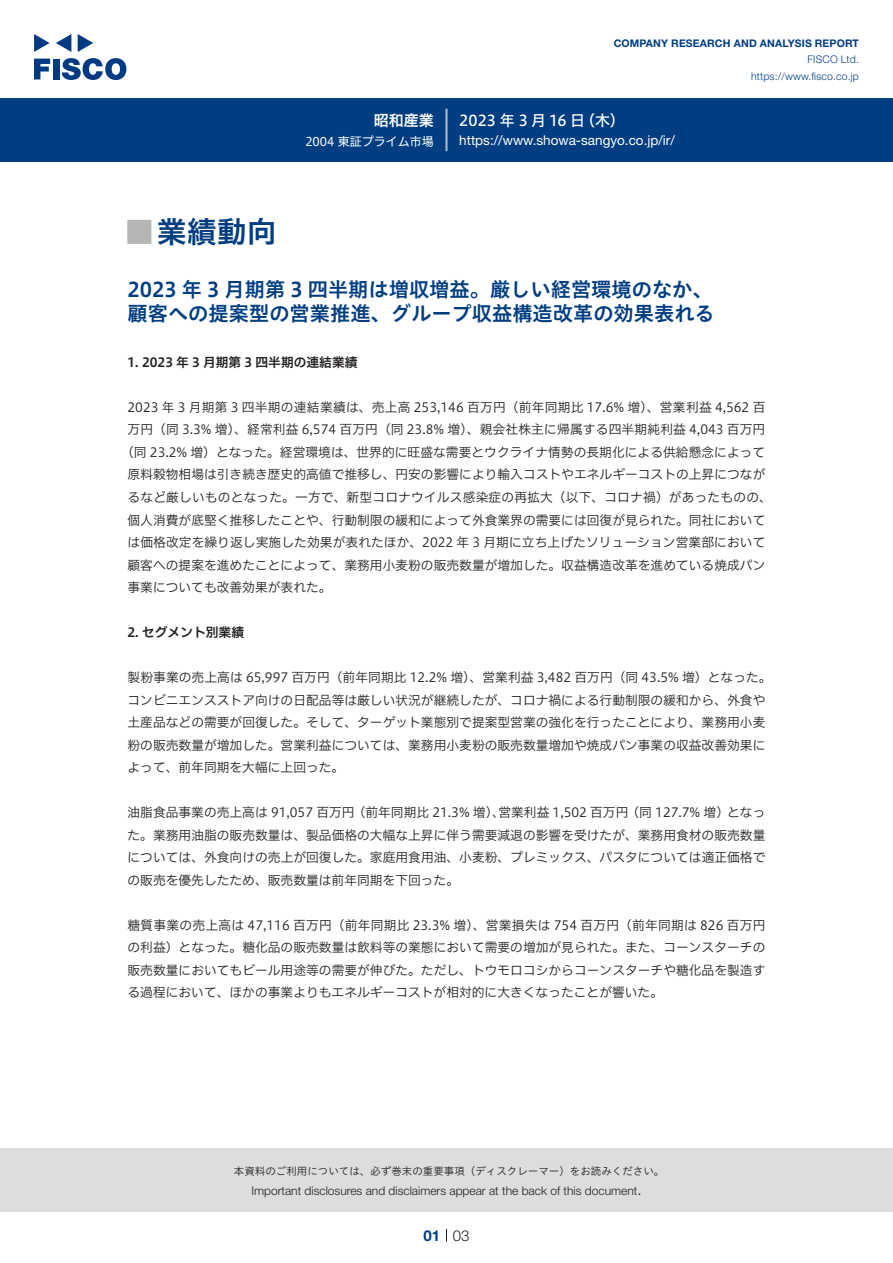
<style>
.page{position:relative;width:893px;height:1263px;background:#fff}
.page>*{position:absolute;margin:0;border:0;box-sizing:border-box;transform-origin:0 0}
.t1{font:30px "Hiragino UD Sans Std N W6";color:#003d81}
.t2{font:24px "Hiragino UD Sans Std N W6";color:#b5b5b6}
.t3{font:20.25px/24px "Hiragino UD Sans Std W6";color:#003d81}
.t4{font:15px "Hiragino UD Sans F Std N W5";letter-spacing:.005em;color:#fff}
.t5{font:15px "Hiragino UD Sans F Std N W6";color:#fff}
.t6{font:300 15px "Helvetica Neue LT Std";color:#231f20}
.t7{font:700 15px "Helvetica Neue LT Std";color:#003d81}
.t8{font:13.5px "Helvetica Neue LT Std";color:#fff}
.t9{font:12.75px/22.5px "Hiragino UD Sans F Std N W3";color:#231f20}
.t10{font:12.75px "Hiragino UD Sans F Std N W3";letter-spacing:.02em;color:#231f20}
.t11{font:12.75px "Hiragino UD Sans F Std N W6";color:#231f20}
.t12{font:300 12px "Helvetica Neue LT Std";color:#231f20}
.t13{font:12px "Hiragino UD Sans F Std N W4";color:#fff}
.t14{font:10.5px "Hiragino UD Sans Std W3";color:#231f20}
.t15{font:700 10.5px "Helvetica Neue LT Std";letter-spacing:.015em;color:#003d81}
.t16{font:300 10.5px/16.5px "Helvetica Neue LT Std";letter-spacing:.015em;color:#003d81;text-align:right}
</style>
<div class="page">
<div style="left:0;top:1148px;width:893px;height:64px;background:#ddd"></div>
<svg style="left:34px;top:59px;width:16px;height:20px"></svg>
<div style="left:53px;top:59px;width:6px;height:20px;background:#003a83"></div>
<svg style="left:62px;top:58px;width:64px;height:22px"></svg>
<svg style="left:34px;top:34px;width:16px;height:18px"></svg>
<svg style="left:78px;top:34px;width:15px;height:18px"></svg>
<svg style="left:56px;top:34px;width:15px;height:18px"></svg>
<div style="left:0;top:98px;width:893px;height:64px;background:#003d81"></div>
<hr style="left:445px;top:109px;width:3px;height:42px;background:#b5b5b6">
<svg style="left:446px;top:1229px;width:1px;height:13px"></svg>
<p class="t5" style="left:374px;top:109px;width:62px">昭和産業</p>
<p class="t13" style="left:305px;top:132px;width:130px">2004 東証プライム市場</p>
<p class="t15" style="left:614px;top:37px;width:247px">COMPANY RESEARCH AND ANALYSIS REPORT</p>
<p class="t16" style="left:751px;top:51px;width:109px">FISCO Ltd. https://www.fisco.co j p.</p>
<p class="t4" style="left:580px;top:109px;width:46px">（木(</p>
<p class="t4" style="left:459px;top:109px;width:127px">2023 年 3 月 16 日</p>
<p class="t8" style="left:459px;top:132px;width:217px">https://www.showa-sangyo. c o j p. /i r/</p>
<h1 class="t1" style="left:157px;top:209px;width:121px">業績動向</h1>
<h2 class="t2" style="left:128px;top:213px;width:25px">█</h2>
<h3 class="t3" style="left:128px;top:276px;width:589px">2023 年 3 月期第 3 四半期は増収増益。厳しい経営環境のなか、顧客への提案型の営業推進、グループ収益構造改革の効果表れる</h3>
<p class="t11" style="left:128px;top:352px;width:231px">1. 2023 年 3 月期第 3 四半期の連結業績</p>
<p class="t10" style="left:128px;top:398px;width:639px">2023 年 3 月期第 3 四半期の連結業績は、売上高 253,146 百万円（前年同期比 17.6% 増）、営業利益 4,562 百</p>
<p class="t9" style="left:128px;top:418px;width:639px">万円（同 3.3% 増）、経常利益 6,574 百万円（同 23.8% 増）、親会社株主に帰属する四半期純利益 4,043 百万円</p>
<p class="t9" style="left:121px;top:440px;width:646px">（同 23.2% 増）となった。経営環境は、世界的に旺盛な需要とウクライナ情勢の長期化による供給懸念によって</p>
<p class="t9" style="left:128px;top:463px;width:639px">原料穀物相場は引き続き歴史的高値で推移し、円安の影響により輸入コストやエネルギーコストの上昇につなが</p>
<p class="t9" style="left:128px;top:485px;width:646px">るなど厳しいものとなった。一方で、新型コロナウイルス感染症の再拡大（以下、コロナ禍）があったものの、</p>
<p class="t9" style="left:128px;top:508px;width:639px">個人消費が底堅く推移したことや、行動制限の緩和によって外食業界の需要には回復が見られた。同社において</p>
<p class="t9" style="left:128px;top:530px;width:639px">は価格改定を繰り返し実施した効果が表れたほか、2022 年 3 月期に立ち上げたソリューション営業部において</p>
<p class="t9" style="left:128px;top:553px;width:639px">顧客への提案を進めたことによって、業務用小麦粉の販売数量が増加した。収益構造改革を進めている焼成パン</p>
<p class="t9" style="left:128px;top:575px;width:205px">事業についても改善効果が表れた。</p>
<p class="t11" style="left:128px;top:622px;width:118px">2. セグメント別業績</p>
<p class="t9" style="left:128px;top:665px;width:646px">製粉事業の売上高は 65,997 百万円（前年同期比 12.2% 増）、営業利益 3,482 百万円（同 43.5% 増）となった。コンビニエンスストア向けの日配品等は厳しい状況が継続したが、コロナ禍による行動制限の緩和から、外食や土産品などの需要が回復した。そして、ターゲット業態別で提案型営業の強化を行ったことにより、業務用小麦粉の販売数量が増加した。営業利益については、業務用小麦粉の販売数量増加や焼成パン事業の収益改善効果によって、前年同期を大幅に上回った。</p>
<p class="t9" style="left:727px;top:800px;width:40px">となっ</p>
<p class="t9" style="left:353px;top:800px;width:154px">（前年同期比 21.3% 増）、</p>
<p class="t9" style="left:498px;top:800px;width:132px">営業利益 1,502 百万円</p>
<p class="t9" style="left:128px;top:800px;width:639px">油脂食品事業の売上高は 91,057 百万円<br>た。業務用油脂の販売数量は、製品価格の大幅な上昇に伴う需要減退の影響を受けたが、業務用食材の販売数量については、外食向けの売上が回復した。家庭用食用油、小麦粉、プレミックス、パスタについては適正価格での販売を優先したため、販売数量は前年同期を下回った。</p>
<p class="t9" style="left:128px;top:913px;width:639px;text-align:justify">糖質事業の売上高は 47,116 百万円（前年同期比 23.3% 増）、営業損失は 754 百万円（前年同期は 826 百万円の利益）となった。糖化品の販売数量は飲料等の業態において需要の増加が見られた。また、コーンスターチの販売数量においてもビール用途等の需要が伸びた。ただし、トウモロコシからコーンスターチや糖化品を製造する過程において、ほかの事業よりもエネルギーコストが相対的に大きくなったことが響いた。</p>
<p class="t9" style="left:627px;top:800px;width:104px">（同 127.7% 増）</p>
<p class="t14" style="left:234px;top:1163px;width:432px">本資料のご利用については、必ず巻末の重要事項（ディスクレーマー）をお読みください。</p>
<p class="t6" style="left:637px;top:1180px;width:6px">.</p>
<p class="t12" style="left:251px;top:1183px;width:387px">Important disclosures and disclaimers appear at the back of this document</p>
<p class="t7" style="left:423px;top:1226px;width:18px">01</p>
<p class="t6" style="left:453px;top:1226px;width:18px">03</p>
</div>
